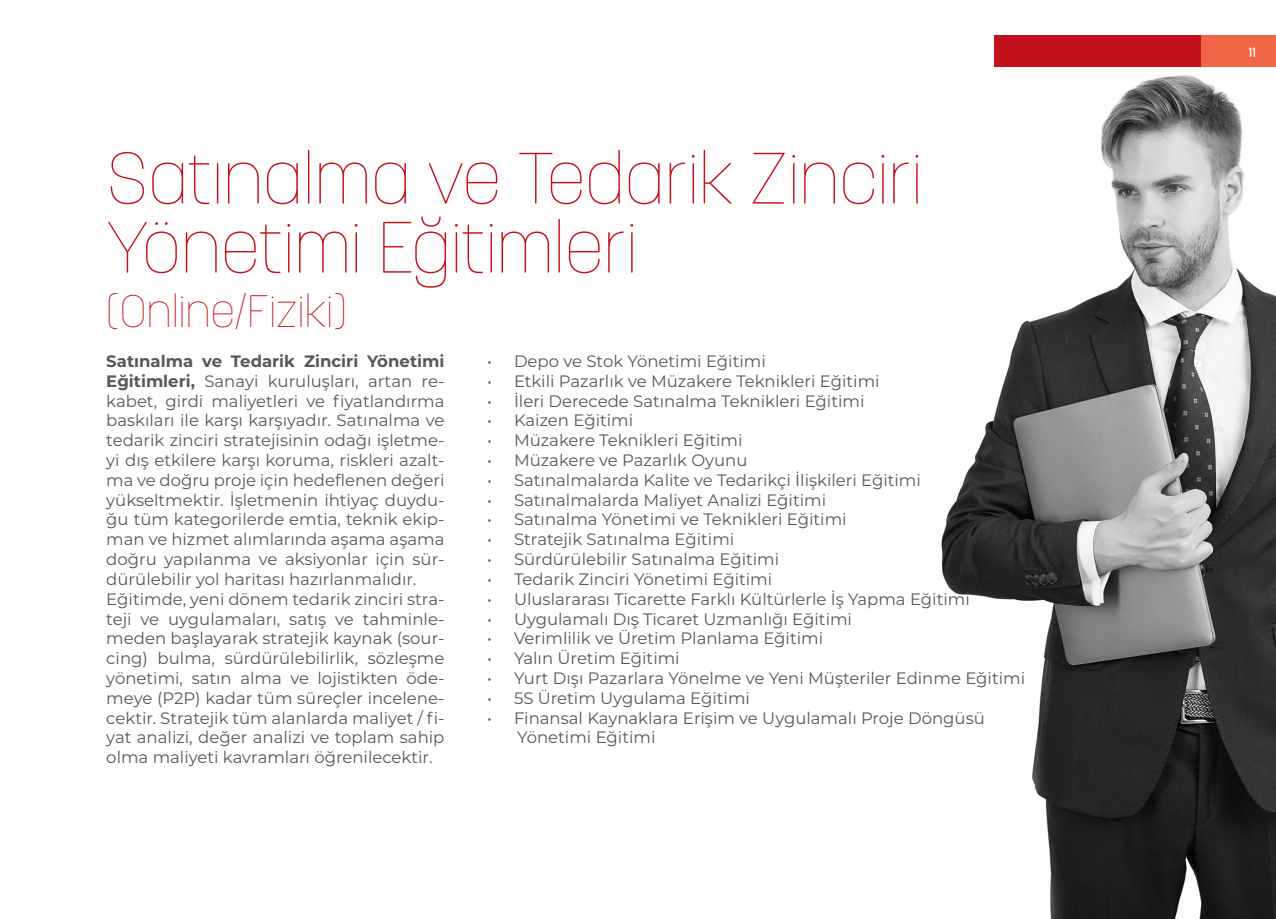
<style>
.page{position:relative;width:1276px;height:919px;background:#fff}
.page>*{position:absolute;margin:0;border:0;box-sizing:border-box;transform-origin:0 0}
.t1{font:100 72px "Korolev Rounded";color:#c4121a}
.t2{font:100 45px "Korolev Rounded";color:#c4121a}
.t3{font:16.5px/19.8px "Montserrat";color:#57585a;text-align:justify}
.t4{font:500 13.5px "Korolev Rounded";color:#fff}
.s1{font-weight:700}
</style>
<div class="page">
<img style="left:941px;top:75px;width:335px;height:843px">
<div style="left:994px;top:35px;width:208px;height:32px;background:#c4121a"></div>
<div style="left:1202px;top:35px;width:74px;height:32px;background:#f26648"></div>
<p class="t1" style="left:106px;top:135px;width:817px">Satınalma ve Tedarik Zinciri</p>
<p class="t1" style="left:106px;top:204px;width:532px">Yönetimi Eğitimleri</p>
<p class="t2" style="left:106px;top:283px;width:242px">(Online/Fiziki)</p>
<p class="t3" style="left:106px;top:350px;width:340px"><span class="s1">Satınalma ve Tedarik Zinciri Yönetimi Eğitimleri,</span> Sanayi kuruluşları, artan re&shy;kabet, girdi maliyetleri ve fiyatlandırma baskıları ile karşı karşıyadır. Satınalma ve tedarik zinciri stratejisinin odağı işletme&shy;yi dış etkilere karşı koruma, riskleri azalt&shy;ma ve doğru proje için hedeflenen değeri yükseltmektir. İşletmenin ihtiyaç duydu&shy;ğu tüm kategorilerde emtia, teknik ekip&shy;man ve hizmet alımlarında aşama aşama doğru yapılanma ve aksiyonlar için sür&shy;dürülebilir yol haritası hazırlanmalıdır.</p>
<p class="t3" style="left:106px;top:588px;width:340px">Eğitimde, yeni dönem tedarik zinciri stra&shy;teji ve uygulamaları, satış ve tahminle&shy;meden başlayarak stratejik kaynak (sour&shy;cing) bulma, sürdürülebilirlik, sözleşme yönetimi, satın alma ve lojistikten öde&shy;meye (P2P) kadar tüm süreçler incelene&shy;cektir. Stratejik tüm alanlarda maliyet / fi&shy;yat analizi, değer analizi ve toplam sahip olma maliyeti kavramları öğrenilecektir.</p>
<p class="t3" style="left:487px;top:350px;width:280px">• Depo ve Stok Yönetimi Eğitimi</p>
<p class="t3" style="left:487px;top:370px;width:394px">• Etkili Pazarlık ve Müzakere Teknikleri Eğitimi</p>
<p class="t3" style="left:487px;top:390px;width:379px">• İleri Derecede Satınalma Teknikleri Eğitimi</p>
<p class="t3" style="left:487px;top:410px;width:148px">• Kaizen Eğitimi</p>
<p class="t3" style="left:487px;top:430px;width:257px">• Müzakere Teknikleri Eğitimi</p>
<p class="t3" style="left:487px;top:449px;width:262px">• Müzakere ve Pazarlık Oyunu</p>
<p class="t3" style="left:487px;top:469px;width:435px">• Satınalmalarda Kalite ve Tedarikçi İlişkileri Eğitimi</p>
<p class="t3" style="left:487px;top:489px;width:341px">• Satınalmalarda Maliyet Analizi Eğitimi</p>
<p class="t3" style="left:487px;top:509px;width:361px">• Satınalma Yönetimi ve Teknikleri Eğitimi</p>
<p class="t3" style="left:487px;top:529px;width:249px">• Stratejik Satınalma Eğitimi</p>
<p class="t3" style="left:487px;top:548px;width:294px">• Sürdürülebilir Satınalma Eğitimi</p>
<p class="t3" style="left:487px;top:568px;width:287px">• Tedarik Zinciri Yönetimi Eğitimi</p>
<p class="t3" style="left:487px;top:588px;width:484px">• Uluslararası Ticarette Farklı Kültürlerle İş Yapma Eğitimi</p>
<p class="t3" style="left:487px;top:608px;width:366px">• Uygulamalı Dış Ticaret Uzmanlığı Eğitimi</p>
<p class="t3" style="left:487px;top:628px;width:338px">• Verimlilik ve Üretim Planlama Eğitimi</p>
<p class="t3" style="left:487px;top:647px;width:194px">• Yalın Üretim Eğitimi</p>
<p class="t3" style="left:487px;top:667px;width:539px">• Yurt Dışı Pazarlara Yönelme ve Yeni Müşteriler Edinme Eğitimi</p>
<p class="t3" style="left:487px;top:687px;width:264px">• 5S Üretim Uygulama Eğitimi</p>
<p class="t3" style="left:487px;top:707px;width:499px">• Finansal Kaynaklara Erişim ve Uygulamalı Proje Döngüsü</p>
<p class="t3" style="left:517px;top:727px;width:140px">Yönetimi Eğitimi</p>
<p class="t4" style="left:1248px;top:44px;width:9px">11</p>
</div>
